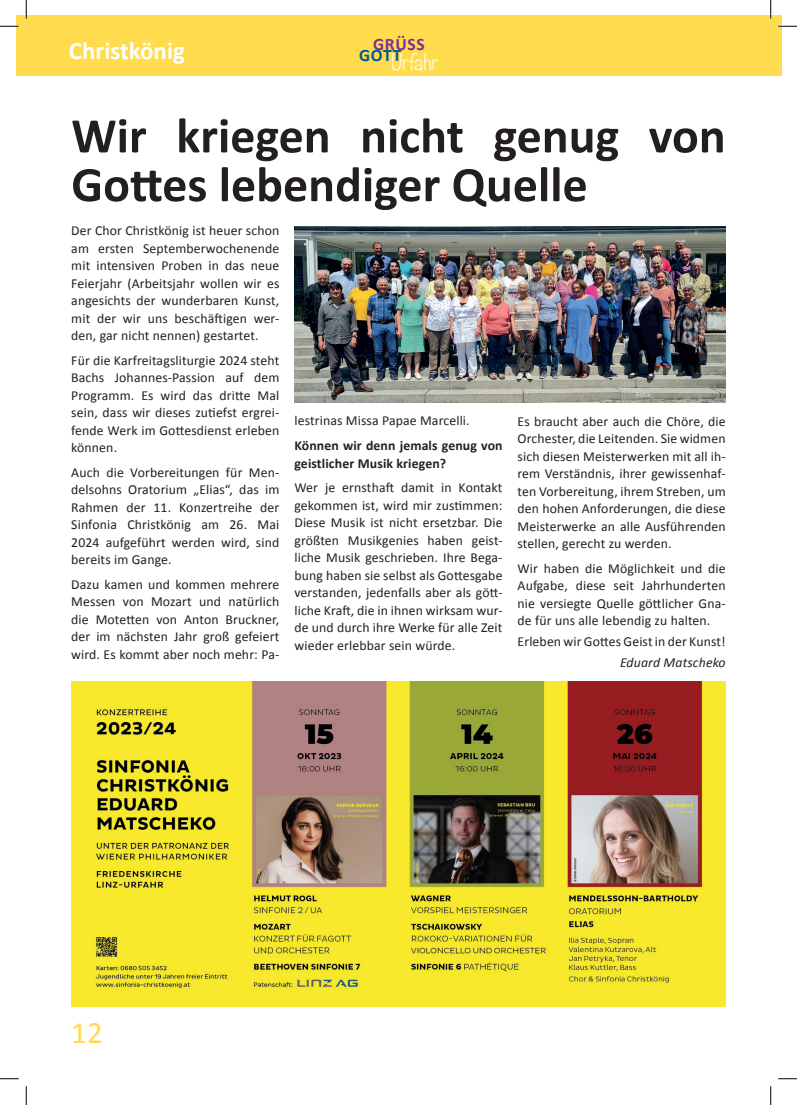
<style>
.page{position:relative;width:797px;height:1105px;background:#fff}
.page>*{position:absolute;margin:0;border:0;box-sizing:border-box;transform-origin:0 0}
.t1{font:700 50px/48.8px "Calibri";color:#231f20}
.t2{font:31.25px "Calibri";color:#ffdc4e}
.t3{font:700 25px "Calibri";color:#fff}
.t4{font:300 20px "Noteworthy";color:#fef9e2}
.t5{font:700 17.5px "Calibri";letter-spacing:.04em;color:#792e92}
.t6{font:13.75px/17.5px "Calibri";letter-spacing:.01em;color:#231f20;text-align:justify}
.t7{font:700 13.75px/17.5px "Calibri";letter-spacing:.01em;color:#231f20}
.t8{font:italic 13.75px "Calibri";letter-spacing:.01em;color:#231f20}
.t9{font:300 7.5px "Calibri";color:#fff}
</style>
<div class="page">
<div style="left:16px;top:16px;width:765px;height:60px;background:#ffdc4e"></div>
<img style="left:294px;top:226px;width:431px;height:177px">
<img style="left:71px;top:681px;width:654px;height:326px">
<svg style="left:0;top:25px;width:19px;height:2px"></svg>
<svg style="left:778px;top:25px;width:19px;height:2px"></svg>
<svg style="left:0;top:1078px;width:19px;height:1px"></svg>
<svg style="left:778px;top:1078px;width:19px;height:1px"></svg>
<svg style="left:25px;top:0;width:2px;height:19px"></svg>
<svg style="left:25px;top:1086px;width:2px;height:19px"></svg>
<svg style="left:770px;top:0;width:1px;height:19px"></svg>
<svg style="left:770px;top:1086px;width:1px;height:19px"></svg>
<h3 class="t3" style="left:69px;top:35px;width:118px">Christkönig</h3>
<p class="t5" style="left:373px;top:33px;width:53px">GRÜSS</p>
<h3 class="t4" style="left:359px;top:44px;width:81px"><sup>GOTT</sup>Urfahr</h3>
<h1 class="t1" style="left:71px;top:111px;width:656px">Wir kriegen nicht genug von<br>Gottes lebendiger Quelle</h1>
<p class="t6" style="left:71px;top:222px;width:210px">Der Chor Christkönig ist heuer schon am ersten Septemberwochenende mit intensiven Proben in das neue Feierjahr (Arbeitsjahr wollen wir es angesichts der wunderbaren Kunst, mit der wir uns beschäftigen wer&shy;den, gar nicht nennen) gestartet.</p>
<p class="t6" style="left:71px;top:351px;width:210px">Für die Karfreitagsliturgie 2024 steht Bachs Johannes-Passion auf dem Programm. Es wird das dritte Mal sein, dass wir dieses zutiefst ergrei&shy;fende Werk im Gottesdienst erleben können.</p>
<p class="t6" style="left:71px;top:463px;width:210px">Auch die Vorbereitungen für Men&shy;delsohns Oratorium „Elias“, das im Rahmen der 11. Konzertreihe der Sinfonia Christkönig am 26. Mai 2024 aufgeführt werden wird, sind bereits im Gange.</p>
<p class="t6" style="left:71px;top:576px;width:210px">Dazu kamen und kommen mehrere Messen von Mozart und natürlich die Motetten von Anton Bruckner, der im nächsten Jahr groß gefeiert wird. Es kommt aber noch mehr: Pa-</p>
<p class="t9" style="left:636px;top:389px;width:17px">Foto:</p>
<p class="t6" style="left:294px;top:412px;width:177px">lestrinas Missa Papae Marcelli.</p>
<p class="t7" style="left:294px;top:437px;width:210px">Können wir denn jemals genug von geistlicher Musik kriegen?</p>
<p class="t6" style="left:294px;top:479px;width:210px">Wer je ernsthaft damit in Kontakt gekommen ist, wird mir zustimmen:<br>Diese Musik ist nicht ersetzbar. Die größten Musikgenies haben geist&shy;liche Musik geschrieben. Ihre Bega&shy;bung haben sie selbst als Gottesgabe verstanden, jedenfalls aber als gött&shy;liche Kraft, die in ihnen wirksam wur&shy;de und durch ihre Werke für alle Zeit wieder erlebbar sein würde.</p>
<p class="t6" style="left:517px;top:412px;width:210px">Es braucht aber auch die Chöre, die Orchester, die Leitenden. Sie widmen sich diesen Meisterwerken mit all ih&shy;rem Verständnis, ihrer gewissenhaf&shy;ten Vorbereitung, ihrem Streben, um den hohen Anforderungen, die diese Meisterwerke an alle Ausführenden stellen, gerecht zu werden.</p>
<p class="t6" style="left:517px;top:559px;width:210px">Wir haben die Möglichkeit und die Aufgabe, diese seit Jahrhunderten nie versiegte Quelle göttlicher Gna&shy;de für uns alle lebendig zu halten.</p>
<p class="t6" style="left:517px;top:633px;width:210px">Erleben wir Gottes Geist in der Kunst!</p>
<p class="t8" style="left:620px;top:653px;width:107px">Eduard Matscheko</p>
<h2 class="t2" style="left:71px;top:1013px;width:33px">12</h2>
</div>
